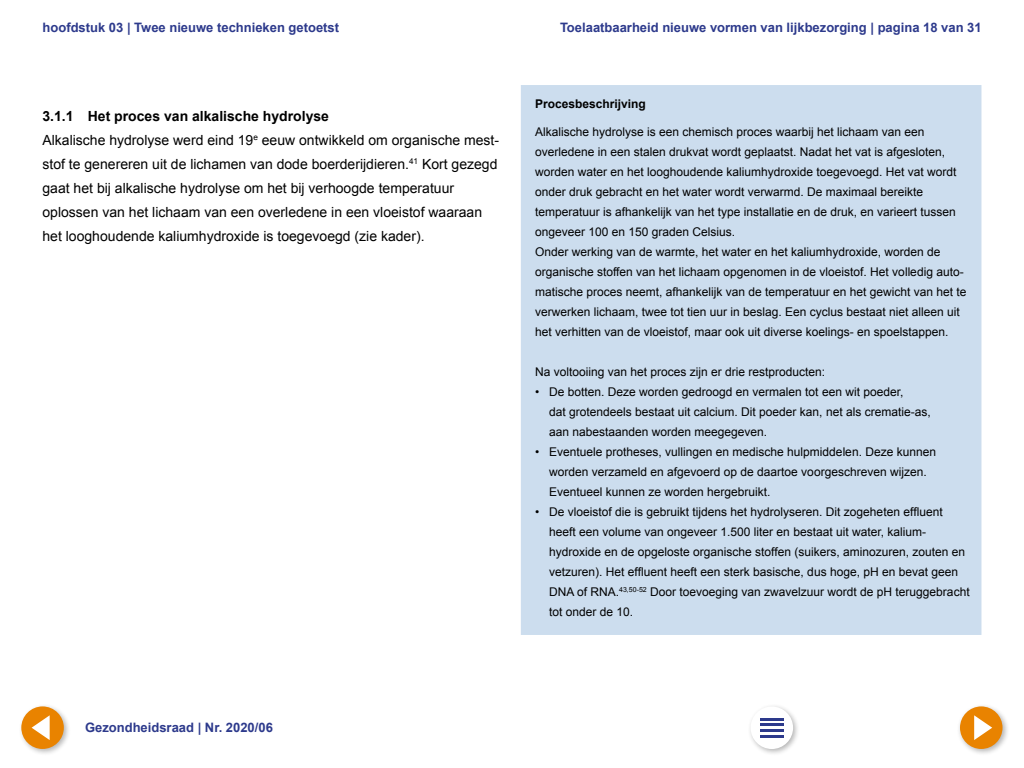
<style>
.page{position:relative;width:1024px;height:768px;background:#fff}
.page>*{position:absolute;margin:0;border:0;box-sizing:border-box;transform-origin:0 0}
.Plat_z_ruimte{font:14px/24px "Arial";color:#000}
.Kop_1_1_1_vet{font:700 14px "Arial";color:#000}
.t1{font:700 13px "Arial";color:#2d3a8c}
.Kadertekst{font:12px/20px "Arial";color:#000}
.Kader_Kop{font:700 12px "Arial";color:#000}
</style>
<div class="page">
<div style="left:521px;top:85px;width:460px;height:550px;background:#cde"></div>
<div style="left:18px;top:703px;width:53px;height:53px;background:#000;opacity:.3"></div>
<div style="left:21px;top:706px;width:43px;height:43px;background:#e98300;border-radius:50%"></div>
<svg style="left:32px;top:715px;width:18px;height:25px"></svg>
<div style="left:747px;top:703px;width:53px;height:53px;background:#000;opacity:.3"></div>
<div style="left:751px;top:707px;width:42px;height:42px;background:#fff;border-radius:50%"></div>
<hr style="left:760px;top:718px;width:24px;height:2px;background:#2d3a8c">
<hr style="left:760px;top:724px;width:24px;height:2px;background:#2d3a8c">
<hr style="left:760px;top:730px;width:24px;height:2px;background:#2d3a8c">
<hr style="left:760px;top:735px;width:24px;height:2px;background:#2d3a8c">
<div style="left:957px;top:703px;width:53px;height:53px;background:#000;opacity:.3"></div>
<div style="left:960px;top:706px;width:43px;height:43px;background:#e98300;border-radius:50%"></div>
<svg style="left:974px;top:715px;width:18px;height:25px"></svg>
<p class="t1" style="left:43px;top:19px;width:298px">hoofdstuk 03 | Twee nieuwe technieken getoetst</p>
<p class="t1" style="left:560px;top:19px;width:423px">Toelaatbaarheid nieuwe vormen van lijkbezorging | pagina 18 van 31</p>
<h3 class="Kop_1_1_1_vet" style="left:43px;top:107px;width:288px">3.1.1 Het proces van alkalische hydrolyse</h3>
<p class="Plat_z_ruimte" style="left:43px;top:128px;width:458px">Alkalische hydrolyse werd eind 19<sup>e</sup> eeuw ontwikkeld om organische mest&shy;stof te genereren uit de lichamen van dode boerderijdieren.<sup>41</sup> Kort gezegd gaat het bij alkalische hydrolyse om het bij verhoogde temperatuur oplossen van het lichaam van een overledene in een vloeistof waaraan het looghoudende kaliumhydroxide is toegevoegd (zie kader).</p>
<h2 class="Kader_Kop" style="left:535px;top:96px;width:112px">Procesbeschrijving</h2>
<p class="Kadertekst" style="left:535px;top:122px;width:423px">Alkalische hydrolyse is een chemisch proces waarbij het lichaam van een overledene in een stalen drukvat wordt geplaatst. Nadat het vat is afgesloten, worden water en het looghoudende kaliumhydroxide toegevoegd. Het vat wordt onder druk gebracht en het water wordt verwarmd. De maximaal bereikte temperatuur is afhankelijk van het type installatie en de druk, en varieert tussen ongeveer 100 en 150 graden Celsius.</p>
<p class="Kadertekst" style="left:535px;top:242px;width:433px">Onder werking van de warmte, het water en het kaliumhydroxide, worden de organische stoffen van het lichaam opgenomen in de vloeistof. Het volledig auto&shy;matische proces neemt, afhankelijk van de temperatuur en het gewicht van het te verwerken lichaam, twee tot tien uur in beslag. Een cyclus bestaat niet alleen uit het verhitten van de vloeistof, maar ook uit diverse koelings- en spoelstappen.</p>
<p class="Kadertekst" style="left:535px;top:362px;width:292px">Na voltooiing van het proces zijn er drie restproducten:</p>
<p class="Kadertekst" style="left:549px;top:382px;width:383px;text-indent:-14px">• De botten. Deze worden gedroogd en vermalen tot een wit poeder,<br>dat grotendeels bestaat uit calcium. Dit poeder kan, net als crematie-as, aan nabestaanden worden meegegeven.</p>
<p class="Kadertekst" style="left:549px;top:442px;width:388px;text-indent:-14px">• Eventuele protheses, vullingen en medische hulpmiddelen. Deze kunnen worden verzameld en afgevoerd op de daartoe voorgeschreven wijzen.<br>Eventueel kunnen ze worden hergebruikt.</p>
<p class="Kadertekst" style="left:549px;top:502px;width:422px;text-indent:-14px">• De vloeistof die is gebruikt tijdens het hydrolyseren. Dit zogeheten effluent heeft een volume van ongeveer 1.500 liter en bestaat uit water, kalium&shy;hydroxide en de opgeloste organische stoffen (suikers, aminozuren, zouten en vetzuren). Het effluent heeft een sterk basische, dus hoge, pH en bevat geen DNA of RNA.<sup>43,50-52</sup> Door toevoeging van zwavelzuur wordt de pH teruggebracht tot onder de 10.</p>
<p class="t1" style="left:85px;top:719px;width:189px">Gezondheidsraad | Nr. 2020/06</p>
</div>
